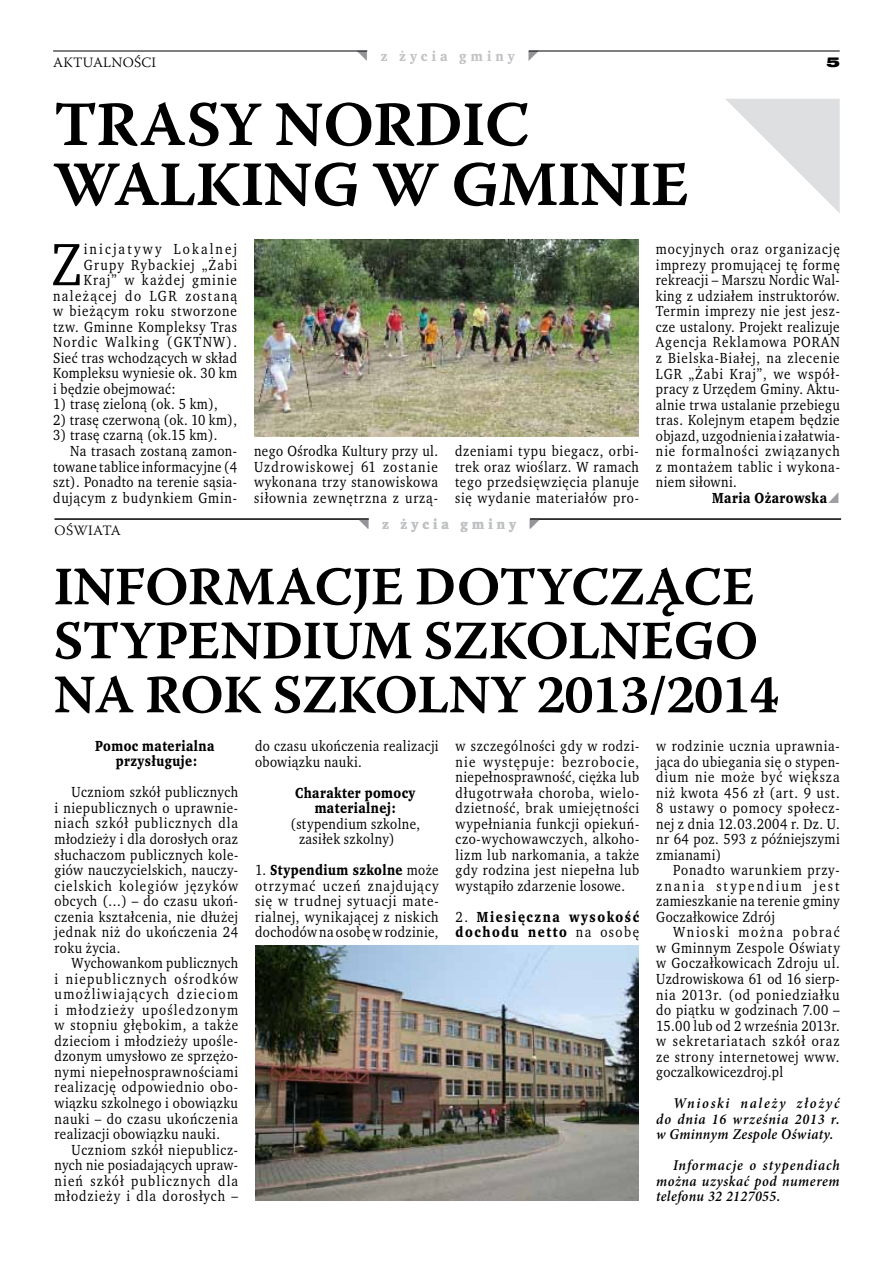
<style>
.page{position:relative;width:893px;height:1263px;background:#fff}
.page>*{position:absolute;margin:0;border:0;box-sizing:border-box;transform-origin:0 0}
.t1{font:63px "Warnock Pro Semibold Capt";letter-spacing:-.02em;color:#000}
.t2{font:61.2px "Wro Text";color:#000;scale:.93 1}
.t3{font:54px/54px "Warnock Pro Semibold Capt";letter-spacing:-.02em;color:#000}
.t4{font:15px/15.5px "Wro Text";letter-spacing:.04em;color:#000;text-align:justify;scale:.93 1}
.t5{font:italic 600 15px/15.6px "Minion Pro";letter-spacing:.04em;color:#000;text-align:justify;scale:.93 1}
.t6{font:700 15px/15.6px "Wro Text";letter-spacing:.03em;color:#000;text-align:center;scale:.93 1}
.t7{font:700 15px/15.6px "Wro Text";letter-spacing:.11em;color:#000;scale:.93 1}
.t8{font:15px "Wro Text";letter-spacing:.065em;color:#000;scale:.93 1}
.t9{font:15px "Wro Text";letter-spacing:.1em;color:#000;scale:.93 1}
.t10{font:15px "Wro Text";letter-spacing:.09em;color:#000;scale:.93 1}
.t11{font:15px "Wro Text";letter-spacing:.08em;color:#000;scale:.93 1}
.t12{font:15px "Wro Text";letter-spacing:.15em;color:#000;scale:.93 1}
.t13{font:15px "Wro Text";letter-spacing:.085em;color:#000;scale:.93 1}
.t14{font:700 14.25px "Wro Text";letter-spacing:.29em;color:#c0c2c4}
.t15{font:300 14.25px "Warnock Pro";letter-spacing:.015em;color:#000}
.t16{font:900 expanded 14.25px "Nimbus San TCE";color:#000}
.s1{font-weight:700}
.s2{font-weight:400}
</style>
<div class="page">
<hr style="left:53px;top:51px;width:314px;height:1px;background:#000">
<hr style="left:529px;top:51px;width:311px;height:1px;background:#000">
<img style="left:254px;top:239px;width:385px;height:198px">
<svg style="left:726px;top:99px;width:114px;height:114px"></svg>
<hr style="left:55px;top:519px;width:314px;height:1px;background:#000">
<hr style="left:530px;top:519px;width:311px;height:1px;background:#000">
<img style="left:255px;top:945px;width:383px;height:256px">
<p class="t15" style="left:53px;top:53px;width:104px">AKTUALNOŚCI</p>
<p class="t14" style="left:381px;top:47px;width:135px">z życia gminy</p>
<p class="t16" style="left:826px;top:54px;width:15px">5</p>
<h1 class="t1" style="left:53px;top:86px;width:311px">TRASY NORDI</h1>
<h1 class="t1" style="left:485px;top:86px;width:46px">C</h1>
<h1 class="t1" style="left:53px;top:146px;width:183px">WALKING</h1>
<h1 class="t1" style="left:372px;top:146px;width:119px">W GMINIE</h1>
<h2 class="t2" style="left:51px;top:226px;width:35px">Z</h2>
<p class="t12" style="left:84px;top:240px;width:166px">inicjatywy Lokalnej</p>
<p class="t11" style="left:84px;top:255px;width:166px">Grupy Rybackiej „Żabi</p>
<p class="t13" style="left:84px;top:271px;width:166px">Kraj” w każdej gminie</p>
<p class="t9" style="left:53px;top:286px;width:199px">należącej do LGR zostaną</p>
<p class="t8" style="left:53px;top:302px;width:199px">w bieżącym roku stworzone</p>
<p class="t4" style="left:53px;top:319px;width:199px">tzw. Gminne Kompleksy Tras</p>
<p class="t10" style="left:53px;top:333px;width:199px">Nordic Walking (GKTNW).</p>
<p class="t4" style="left:53px;top:350px;width:199px">Sieć tras wchodzących w skład</p>
<p class="t4" style="left:53px;top:366px;width:199px">Kompleksu wyniesie ok. 30 km</p>
<p class="t4" style="left:53px;top:381px;width:133px">i będzie obejmować:</p>
<p class="t4" style="left:53px;top:397px;width:179px">1) trasę zieloną (ok. 5 km),</p>
<p class="t4" style="left:53px;top:412px;width:199px">2) trasę czerwoną (ok. 10 km),</p>
<p class="t4" style="left:53px;top:428px;width:178px">3) trasę czarną (ok.15 km).</p>
<p class="t4" style="left:70px;top:443px;width:181px">Na trasach zostaną zamon-</p>
<p class="t4" style="left:53px;top:459px;width:199px">towane tablice informacyjne (4</p>
<p class="t4" style="left:53px;top:474px;width:199px">szt). Ponadto na terenie sąsia-</p>
<p class="t4" style="left:53px;top:490px;width:199px">dującym z budynkiem Gmin-</p>
<p class="t4" style="left:254px;top:443px;width:199px">nego Ośrodka Kultury przy ul.<br>Uzdrowiskowej 61 zostanie wykonana trzy stanowiskowa siłownia zewnętrzna z urzą-</p>
<p class="t4" style="left:455px;top:443px;width:199px">dzeniami typu biegacz, orbi&shy;trek oraz wioślarz. W ramach tego przedsięwzięcia planuje się wydanie materiałów pro-</p>
<p class="t15" style="left:55px;top:522px;width:68px">OŚWIATA</p>
<p class="t14" style="left:382px;top:515px;width:135px">z życia gminy</p>
<p class="t4" style="left:656px;top:241px;width:199px">mocyjnych oraz organizację imprezy promującej tę formę rekreacji – Marszu Nordic Wal&shy;king z udziałem instruktorów.<br>Termin imprezy nie jest jesz&shy;cze ustalony. Projekt realizuje Agencja Reklamowa PORAN z Bielska-Białej, na zlecenie LGR „Żabi Kraj”, we współ&shy;pracy z Urzędem Gminy. Aktu&shy;alnie trwa ustalanie przebiegu tras. Kolejnym etapem będzie objazd, uzgodnienia i załatwia&shy;nie formalności związanych z montażem tablic i wykona&shy;niem siłowni.</p>
<p class="t6" style="left:712px;top:490px;width:125px">Maria Ożarowska</p>
<h3 class="t3" style="left:53px;top:559px;width:556px">INFORMACJE DOTYCZĄC</h3>
<h3 class="t3" style="left:53px;top:559px;width:727px;text-indent:668px">E<br>STYPENDIUM SZKOLNEGO<br>NA ROK SZKOLNY 2013/2014</h3>
<p class="t6" style="left:95px;top:738px;width:130px">Pomoc materialna przysługuje:</p>
<p class="t4" style="left:55px;top:784px;width:199px;text-indent:17px">Uczniom szkół publicznych i niepublicznych o uprawnie&shy;niach szkół publicznych dla młodzieży i dla dorosłych oraz słuchaczom publicznych kole&shy;giów nauczycielskich, nauczy&shy;cielskich kolegiów języków obcych (...) – do czasu ukoń&shy;czenia kształcenia, nie dłużej jednak niż do ukończenia 24 roku życia.</p>
<p class="t4" style="left:55px;top:955px;width:199px;text-indent:17px">Wychowankom publicznych i niepublicznych ośrodków umożliwiających dzieciom i młodzieży upośledzonym w stopniu głębokim, a także dzieciom i młodzieży upośle&shy;dzonym umysłowo ze sprzężo&shy;nymi niepełnosprawnościami realizację odpowiednio obo&shy;wiązku szkolnego i obowiązku nauki – do czasu ukończenia realizacji obowiązku nauki.</p>
<p class="t4" style="left:55px;top:1142px;width:199px;text-indent:17px">Uczniom szkół niepublicz&shy;nych nie posiadających upraw&shy;nień szkół publicznych dla młodzieży i dla dorosłych –</p>
<p class="t4" style="left:255px;top:738px;width:199px">do czasu ukończenia realizacji obowiązku nauki.</p>
<p class="t6" style="left:295px;top:785px;width:131px">Charakter pomocy materialnej:</p>
<p class="t4" style="left:299px;top:816px;width:132px;text-indent:-9px">(stypendium szkolne, zasiłek szkolny)</p>
<p class="t4" style="left:255px;top:862px;width:199px">1. <span class="s1">Stypendium szkolne</span> może otrzymać uczeń znajdujący się w trudnej sytuacji mate&shy;rialnej, wynikającej z niskich dochodów na osobę w rodzinie,</p>
<p class="t4" style="left:456px;top:738px;width:199px">w szczególności gdy w rodzi&shy;nie występuje: bezrobocie, niepełnosprawność, ciężka lub długotrwała choroba, wielo&shy;dzietność, brak umiejętności wypełniania funkcji opiekuń&shy;czo-wychowawczych, alkoho&shy;lizm lub narkomania, a także gdy rodzina jest niepełna lub wystąpiło zdarzenie losowe.</p>
<p class="t7" style="left:456px;top:909px;width:199px"><span class="s2">2.</span> Miesięczna wysokość dochodu netto <span class="s2">na osobę</span></p>
<p class="t4" style="left:656px;top:738px;width:199px">w rodzinie ucznia uprawnia&shy;jąca do ubiegania się o stypen&shy;dium nie może być większa niż kwota 456 zł (art. 9 ust.<br>8 ustawy o pomocy społecz&shy;nej z dnia 12.03.2004 r. Dz. U. nr 64 poz. 593 z późniejszymi zmianami)</p>
<p class="t4" style="left:656px;top:862px;width:199px;text-indent:17px">Ponadto warunkiem przy&shy;znania stypendium jest zamieszkanie na terenie gminy Goczałkowice Zdrój</p>
<p class="t4" style="left:656px;top:924px;width:199px;text-indent:17px">Wnioski można pobrać w Gminnym Zespole Oświaty w Goczałkowicach Zdroju ul.<br>Uzdrowiskowa 61 od 16 sierp&shy;nia 2013r. (od poniedziałku do piątku w godzinach 7.00 – 15.00 lub od 2 września 2013r. w sekretariatach szkół oraz ze strony internetowej www. goczalkowicezdroj.pl</p>
<p class="t5" style="left:656px;top:1095px;width:199px;text-indent:17px">Wnioski należy złożyć do dnia 16 września 2013 r. w Gminnym Zespole Oświaty.</p>
<p class="t5" style="left:656px;top:1157px;width:199px;text-indent:17px">Informacje o stypendiach można uzyskać pod numerem telefonu 32 2127055.</p>
</div>
